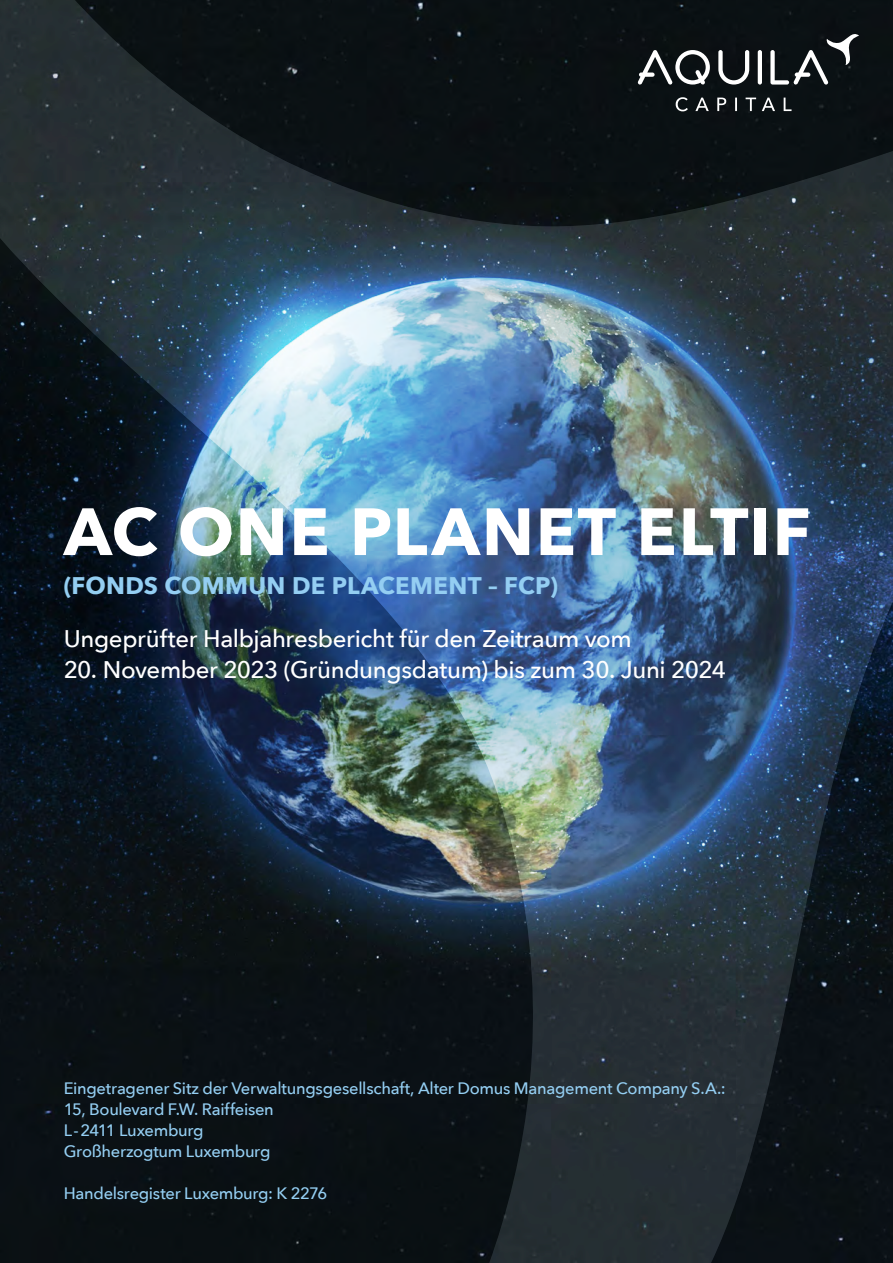
<style>
.page{position:relative;width:893px;height:1263px;background:#fff}
.page>*{position:absolute;margin:0;border:0;box-sizing:border-box;transform-origin:0 0}
.t1{font:700 66px "Avenir Next";letter-spacing:.025em;color:#fff}
.t2{font:500 24px "Avenir Next";letter-spacing:-.015em;color:#fff}
.t3{font:700 24px "Avenir Next";letter-spacing:.01em;color:#94cef2}
.t4{font:500 16.5px/21px "Avenir Next";letter-spacing:-.02em;color:#94cef2}
</style>
<div class="page">
<img style="left:0;top:0;width:893px;height:1263px">
<h1 class="t1" style="left:64px;top:475px;width:748px">AC ONE PLANET ELTIF</h1>
<h2 class="t3" style="left:64px;top:565px;width:496px">(FONDS COMMUN DE PLACEMENT – FCP)</h2>
<h2 class="t2" style="left:64px;top:618px;width:570px">Ungeprüfter Halbjahresbericht für den Zeitraum vom</h2>
<h2 class="t2" style="left:64px;top:649px;width:664px">20. November 2023 (Gründungsdatum) bis zum 30. Juni 2024</h2>
<p class="t4" style="left:64px;top:1077px;width:663px">Eingetragener Sitz der Verwaltungsgesellschaft, Alter Domus Management Company S.A.:<br>15, Boulevard F.W. Raiffeisen<br>L-2411 Luxemburg<br>Großherzogtum Luxemburg</p>
<p class="t4" style="left:64px;top:1182px;width:265px">Handelsregister Luxemburg: K 2276</p>
</div>
